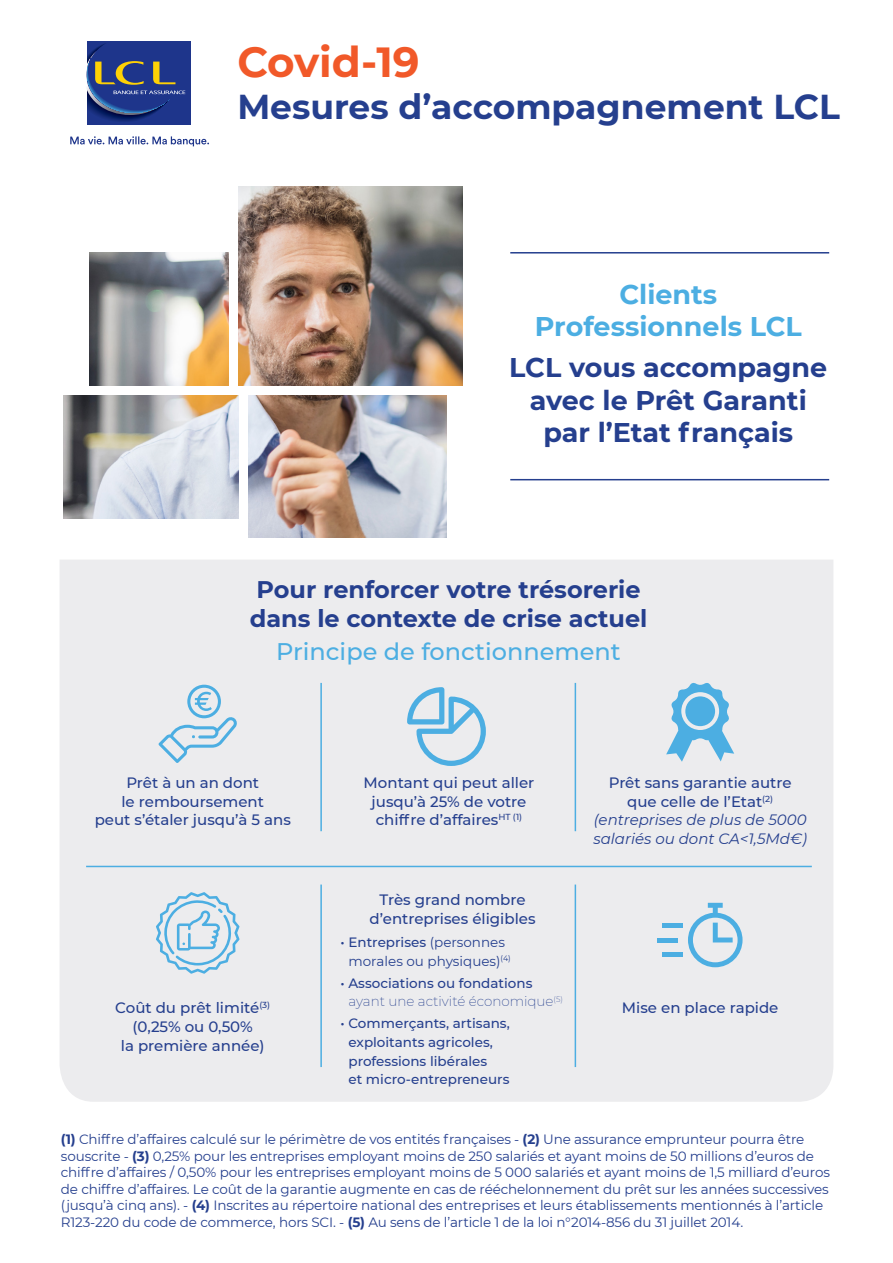
<style>
.page{position:relative;width:893px;height:1263px;background:#fff}
.page>*{position:absolute;margin:0;border:0;box-sizing:border-box;transform-origin:0 0}
.t1{font:700 42px "Montserrat";color:#f15929}
.t2{font:700 34.5px "Montserrat";color:#253f8e}
.t3{font:700 27px/32.4px "Montserrat";color:#253f8e;text-align:center}
.t4{font:700 27px/32.4px "Montserrat";color:#4caee2;text-align:center}
.t5{font:700 24px/28.8px "Montserrat";color:#253f8e}
.t6{font:500 24px "Montserrat";color:#4caee2}
.t7{font:500 15px/18.8px "Montserrat";color:#253f8e;text-align:center}
.t8{font:italic 15px/18.8px "Montserrat";color:#253f8e;text-align:center}
.t9{font:13.5px/16.5px "Montserrat";letter-spacing:-.01em;color:#253f8e;text-align:center}
.t10{font:500 13.5px/18.8px "Montserrat";color:#253f8e}
.t11{font:200 13.5px/18.8px "Montserrat";color:#253f8e}
.s1{font-weight:500}
.s2{font-weight:500;font-style:normal}
.s3{font-weight:700}
</style>
<div class="page">
<img style="left:89px;top:252px;width:140px;height:134px">
<img style="left:238px;top:186px;width:224px;height:200px">
<img style="left:249px;top:396px;width:197px;height:142px">
<img style="left:63px;top:396px;width:175px;height:122px">
<hr style="left:510px;top:252px;width:319px;height:1px;background:#253f8e">
<hr style="left:510px;top:479px;width:319px;height:1px;background:#253f8e">
<div style="left:60px;top:560px;width:773px;height:542px;background:#ececee"></div>
<svg style="left:158px;top:685px;width:80px;height:78px;background:#cee0eb"></svg>
<hr style="left:320px;top:683px;width:2px;height:148px;background:#4caee2">
<hr style="left:320px;top:884px;width:2px;height:183px;background:#4caee2">
<hr style="left:575px;top:683px;width:1px;height:148px;background:#4caee2">
<hr style="left:575px;top:884px;width:1px;height:183px;background:#4caee2">
<svg style="left:666px;top:682px;width:68px;height:80px;background:#a4d0e8"></svg>
<div style="left:685px;top:696px;width:30px;height:30px;background:#4caee2;border-radius:50%"></div>
<svg style="left:156px;top:892px;width:84px;height:82px;background:#c6ddeb"></svg>
<svg style="left:407px;top:687px;width:79px;height:79px;background:#bcd9ea"></svg>
<svg style="left:688px;top:903px;width:54px;height:64px;background:#bcd9ea"></svg>
<div style="left:658px;top:937px;width:20px;height:5px;background:#4caee2"></div>
<hr style="left:663px;top:923px;width:20px;height:4px;background:#4caee2">
<div style="left:663px;top:952px;width:20px;height:5px;background:#4caee2"></div>
<svg style="left:70px;top:136px;width:139px;height:10px"></svg>
<div style="left:88px;top:41px;width:103px;height:84px;background:#1e358b"></div>
<svg style="left:86px;top:42px;width:99px;height:80px"></svg>
<hr style="left:86px;top:866px;width:726px;height:1px;background:#4caee2">
<h1 class="t1" style="left:237px;top:32px;width:184px">Covid-19</h1>
<h2 class="t2" style="left:237px;top:82px;width:604px">Mesures d’accompagnement LCL</h2>
<h3 class="t4" style="left:535px;top:277px;width:269px">Clients<br>Professionnels LCL</h3>
<h3 class="t3" style="left:509px;top:350px;width:320px">LCL vous accompagne avec le Prêt Garanti par l’Etat français</h3>
<h3 class="t5" style="left:250px;top:574px;width:399px">Pour renforcer votre trésorerie dans le contexte de crise actuel</h3>
<h3 class="t6" style="left:276px;top:634px;width:346px">Principe de fonctionnement</h3>
<p class="t7" style="left:95px;top:772px;width:198px">Prêt à un an dont<br>le remboursement<br>peut s’étaler jusqu’à 5 ans</p>
<p class="t7" style="left:115px;top:998px;width:156px">Coût du prêt limité<sup>(3) </sup>(0,25% ou 0,50%<br>la première année)</p>
<p class="t7" style="left:364px;top:772px;width:172px">Montant qui peut aller jusqu’à 25% de votre chiffre d’affaires<sup>HT</sup> <sup>(1)</sup></p>
<p class="t7" style="left:370px;top:890px;width:167px">Très grand nombre d’entreprises éligibles</p>
<p class="t9" style="left:341px;top:932px;width:172px;line-height:18.8px"><span class="s1">• Entreprises</span> (personnes morales ou physiques)<sup>(4)</sup></p>
<p class="t11" style="left:348px;top:973px;width:216px;text-indent:-8px"><span class="s1">• Associations ou fondations </span>ayant une activité économique<sup>(5)</sup></p>
<p class="t10" style="left:348px;top:1013px;width:163px;text-indent:-8px">• Commerçants, artisans, exploitants agricoles, professions libérales<br>et micro-entrepreneurs</p>
<p class="t8" style="left:593px;top:773px;width:215px"><span class="s2">Prêt sans garantie autre que celle de l’Etat</span><sup>(2) </sup>(entreprises de plus de 5000 salariés ou dont CA&lt;1,5Md€)</p>
<p class="t7" style="left:622px;top:998px;width:158px">Mise en place rapide</p>
<p class="t9" style="left:61px;top:1131px;width:770px;text-align:left"><span class="s3">(1)</span> Chiffre d’affaires calculé sur le périmètre de vos entités françaises - <span class="s3">(2)</span> Une assurance emprunteur pourra être souscrite - <span class="s3">(3)</span> 0,25% pour les entreprises employant moins de 250 salariés et ayant moins de 50 millions d’euros de chiffre d’affaires / 0,50% pour les entreprises employant moins de 5 000 salariés et ayant moins de 1,5 milliard d’euros de chiffre d’affaires. Le coût de la garantie augmente en cas de rééchelonnement du prêt sur les années successives (jusqu’à cinq ans). - <span class="s3">(4)</span> Inscrites au répertoire national des entreprises et leurs établissements mentionnés à l’article R123-220 du code de commerce, hors SCI. - <span class="s3">(5)</span> Au sens de l’article 1 de la loi n°2014-856 du 31 juillet 2014.</p>
</div>
